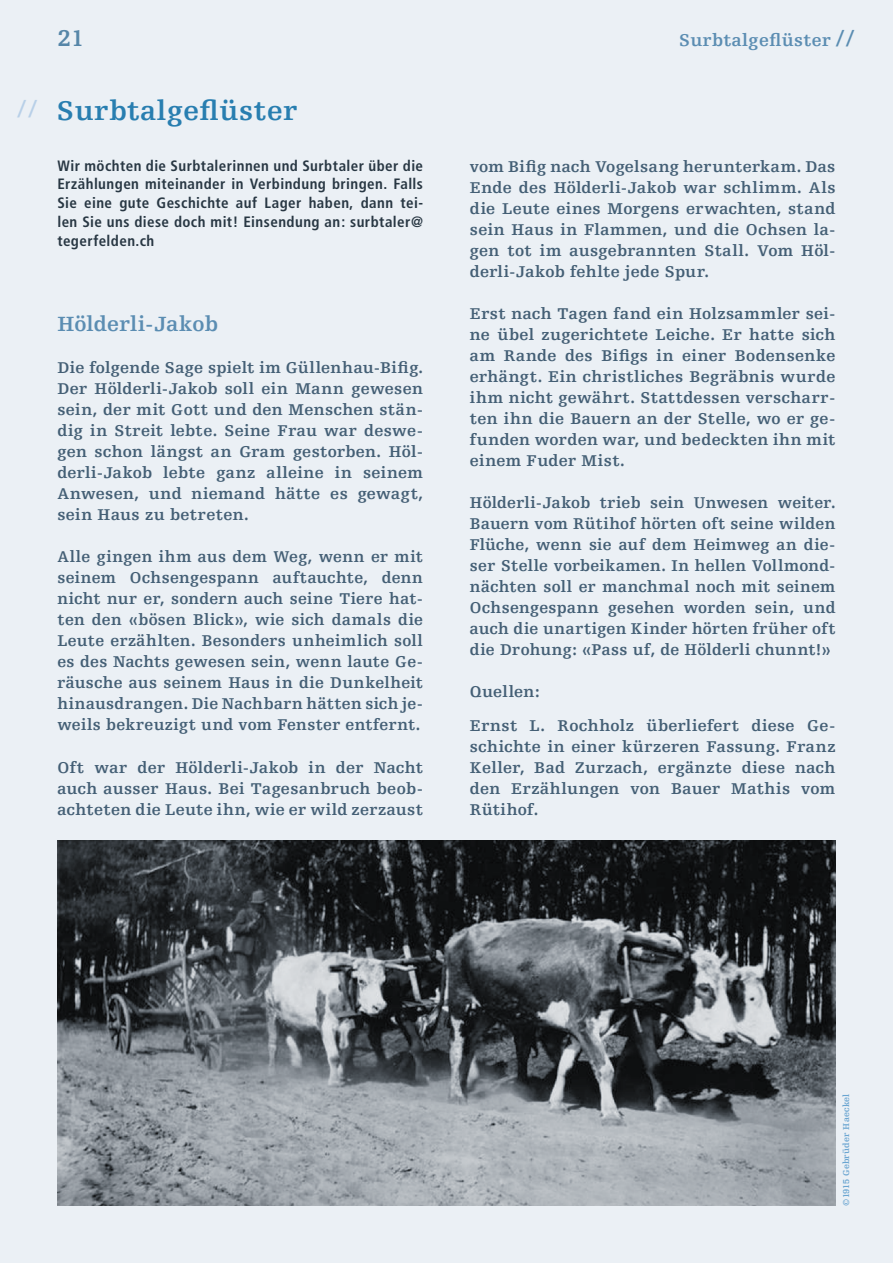
<style>
.page{position:relative;width:893px;height:1263px;background:#ebf0f5}
.page>*{position:absolute;margin:0;border:0;box-sizing:border-box;transform-origin:0 0}
.t1{font:700 28.5px "Egyptienne FLT";letter-spacing:.02em;color:#287eb0}
.t2{font:700 24px "Egyptienne FLT";color:#5686a8}
.t3{font:700 21.75px "Egyptienne FLT";color:#5b8db2}
.t4{font:700 18px "Egyptienne FLT";letter-spacing:.02em;color:#5b8db2}
.t5{font:700 16.5px/21px "Egyptienne FLT";letter-spacing:.015em;color:#445f75;text-align:justify}
.t6{font:700 condensed 15px/18.8px "Frutiger";letter-spacing:.03em;color:#283743;text-align:justify}
.t7{font:700 9px "Egyptienne FLT";letter-spacing:.02em;color:#6aa5d1}
.s1{font-size:24px}
.s2{font-size:25.5px;color:#b8d0e8}
</style>
<div class="page">
<img style="left:57px;top:841px;width:779px;height:364px">
<h2 class="t2" style="left:57px;top:25px;width:29px">21</h2>
<p class="t4" style="left:679px;top:30px;width:177px">Surbtalgeflüster <span class="s1">//</span></p>
<h1 class="t1" style="left:17px;top:95px;width:282px"><span class="s2">//</span> Surbtalgeflüster</h1>
<p class="t6" style="left:57px;top:156px;width:367px">Wir möchten die Surbtalerinnen und Surbtaler über die Erzählungen miteinander in Verbindung bringen. Falls Sie eine gute Geschichte auf Lager haben, dann tei&shy;len Sie uns diese doch mit! Einsendung an: surbtaler@ tegerfelden.ch</p>
<h3 class="t3" style="left:57px;top:312px;width:162px">Hölderli-Jakob</h3>
<p class="t5" style="left:57px;top:357px;width:367px">Die folgende Sage spielt im Güllenhau-Bifig.<br>Der Hölderli-Jakob soll ein Mann gewesen sein, der mit Gott und den Menschen stän&shy;dig in Streit lebte. Seine Frau war deswe&shy;gen schon längst an Gram gestorben. Höl&shy;derli-Jakob lebte ganz alleine in seinem Anwesen, und niemand hätte es gewagt, sein Haus zu betreten.</p>
<p class="t5" style="left:57px;top:547px;width:367px">Alle gingen ihm aus dem Weg, wenn er mit seinem Ochsengespann auftauchte, denn nicht nur er, sondern auch seine Tiere hat&shy;ten den «bösen Blick», wie sich damals die Leute erzählten. Besonders unheimlich soll es des Nachts gewesen sein, wenn laute Ge&shy;räusche aus seinem Haus in die Dunkelheit hinausdrangen. Die Nachbarn hätten sich je&shy;weils bekreuzigt und vom Fenster entfernt.</p>
<p class="t5" style="left:57px;top:757px;width:367px">Oft war der Hölderli-Jakob in der Nacht auch ausser Haus. Bei Tagesanbruch beob&shy;achteten die Leute ihn, wie er wild zerzaust</p>
<p class="t5" style="left:470px;top:156px;width:367px">vom Bifig nach Vogelsang herunterkam. Das Ende des Hölderli-Jakob war schlimm. Als die Leute eines Morgens erwachten, stand sein Haus in Flammen, und die Ochsen la&shy;gen tot im ausgebrannten Stall. Vom Höl&shy;derli-Jakob fehlte jede Spur.</p>
<p class="t5" style="left:470px;top:303px;width:367px">Erst nach Tagen fand ein Holzsammler sei&shy;ne übel zugerichtete Leiche. Er hatte sich am Rande des Bifigs in einer Bodensenke erhängt. Ein christliches Begräbnis wurde ihm nicht gewährt. Stattdessen verscharr&shy;ten ihn die Bauern an der Stelle, wo er ge&shy;funden worden war, und bedeckten ihn mit einem Fuder Mist.</p>
<p class="t5" style="left:470px;top:493px;width:367px">Hölderli-Jakob trieb sein Unwesen weiter.<br>Bauern vom Rütihof hörten oft seine wilden Flüche, wenn sie auf dem Heimweg an die&shy;ser Stelle vorbeikamen. In hellen Vollmond&shy;nächten soll er manchmal noch mit seinem Ochsengespann gesehen worden sein, und auch die unartigen Kinder hörten früher oft die Drohung: «Pass uf, de Hölderli chunnt!»</p>
<p class="t5" style="left:470px;top:675px;width:367px;line-height:33.8px">Quellen:<br>Ernst L. Rochholz überliefert diese Ge-</p>
<p class="t5" style="left:470px;top:736px;width:367px">schichte in einer kürzeren Fassung. Franz Keller, Bad Zurzach, ergänzte diese nach den Erzählungen von Bauer Mathis vom Rütihof.</p>
<p class="t7" style="left:841px;top:1205px;width:113px;rotate:-90deg">©1915 Gebrüder Haeckel</p>
</div>
